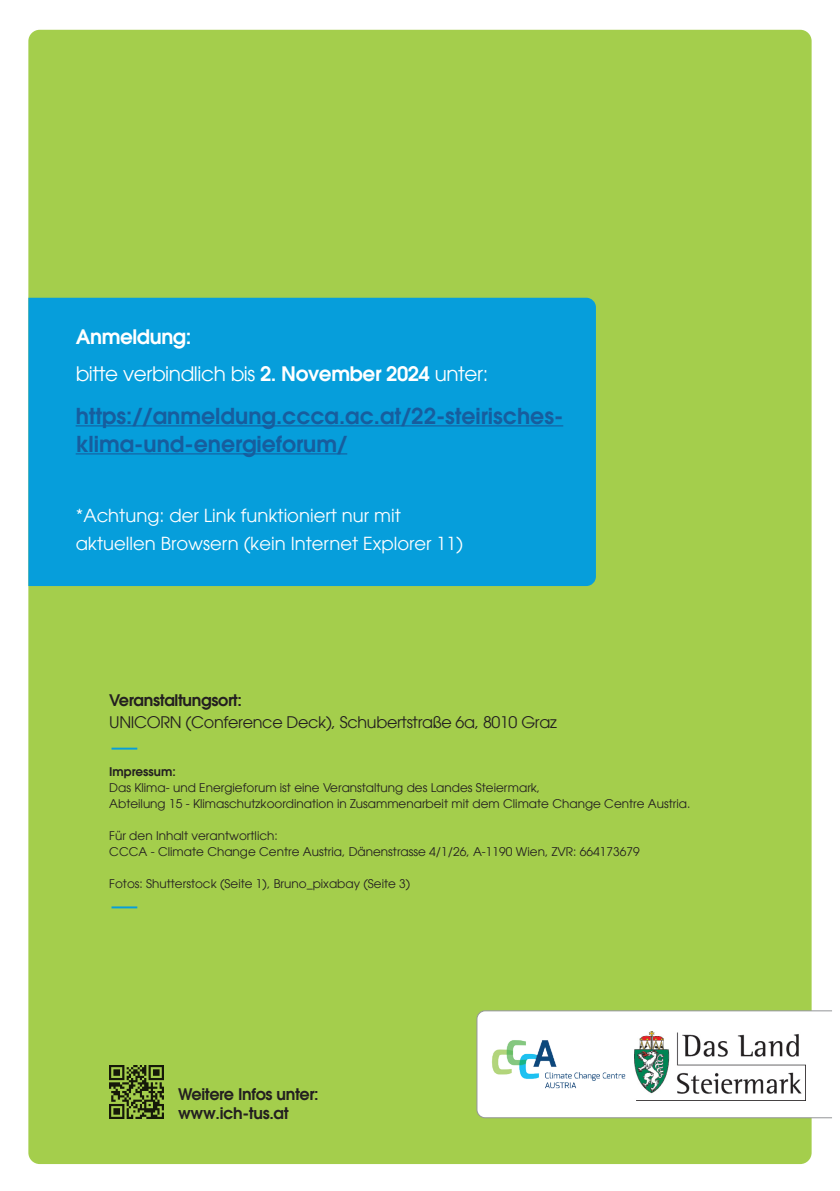
<style>
.page{position:relative;width:840px;height:1191px;background:#fff}
.page>*{position:absolute;margin:0;border:0;box-sizing:border-box;transform-origin:0 0}
.t1{font:600 22px/28px "Avant Garde LT";color:#175d9e}
.t2{font:20px/37.4px "Avant Garde LT";letter-spacing:-.02em;color:#fff}
.t3{font:18px/28px "Avant Garde LT";color:#fff}
.t4{font:600 16px/19.2px "Avant Garde LT";letter-spacing:-.02em;color:#231f20}
.t5{font:16px "Avant Garde LT";letter-spacing:-.02em;color:#231f20}
.t6{font:12px/16px "Avant Garde LT";color:#231f20}
.t7{font:600 12px "Avant Garde LT";color:#231f20}
.s1{font-weight:600}
</style>
<div class="page">
<div style="left:28px;top:30px;width:783px;height:1134px;background:#a4ce4c;border-radius:11px"></div>
<div style="left:28px;top:298px;width:567px;height:288px;background:#069edb"></div>
<hr style="left:111px;top:747px;width:26px;height:2px;background:#069edb">
<hr style="left:111px;top:906px;width:26px;height:2px;background:#069edb">
<img style="left:109px;top:1065px;width:54px;height:54px">
<hr style="left:76px;top:425px;width:487px;height:1px;background:#175d9e">
<hr style="left:76px;top:453px;width:271px;height:1px;background:#175d9e">
<svg style="left:476px;top:1010px;width:356px;height:108px;background:#f7f8f7"></svg>
<img style="left:634px;top:1031px;width:171px;height:69px">
<img style="left:490px;top:1038px;width:138px;height:51px">
<h2 class="t2" style="left:76px;top:318px;width:414px"><span class="s1">Anmeldung:<br></span>bitte verbindlich bis <span class="s1">2. November 2024</span> unter:</h2>
<h1 class="t1" style="left:76px;top:401px;width:489px">https://anmeldung.ccca.ac.at/22-steirisches&shy;klima-und-energieforum/</h1>
<h3 class="t3" style="left:76px;top:502px;width:389px">*Achtung: der Link funktioniert nur mit aktuellen Browsern (kein Internet Explorer 11)</h3>
<h3 class="t4" style="left:109px;top:690px;width:134px">Veranstaltungsort:</h3>
<h3 class="t5" style="left:109px;top:713px;width:449px">UNICORN (Conference Deck), Schubertstraße 6a, 8010 Graz</h3>
<p class="t7" style="left:109px;top:764px;width:68px">Impressum:</p>
<p class="t6" style="left:109px;top:780px;width:582px">Das Klima- und Energieforum ist eine Veranstaltung des Landes Steiermark,<br>Abteilung 15 - Klimaschutzkoordination in Zusammenarbeit mit dem Climate Change Centre Austria.</p>
<p class="t6" style="left:109px;top:828px;width:531px">Für den Inhalt verantwortlich:<br>CCCA - Climate Change Centre Austria, Dänenstrasse 4/1/26, A-1190 Wien, ZVR: 664173679</p>
<p class="t6" style="left:109px;top:876px;width:302px">Fotos: Shutterstock (Seite 1), Bruno_pixabay (Seite 3)</p>
<h3 class="t4" style="left:178px;top:1084px;width:142px">Weitere Infos unter: www.ich-tus.at</h3>
</div>
